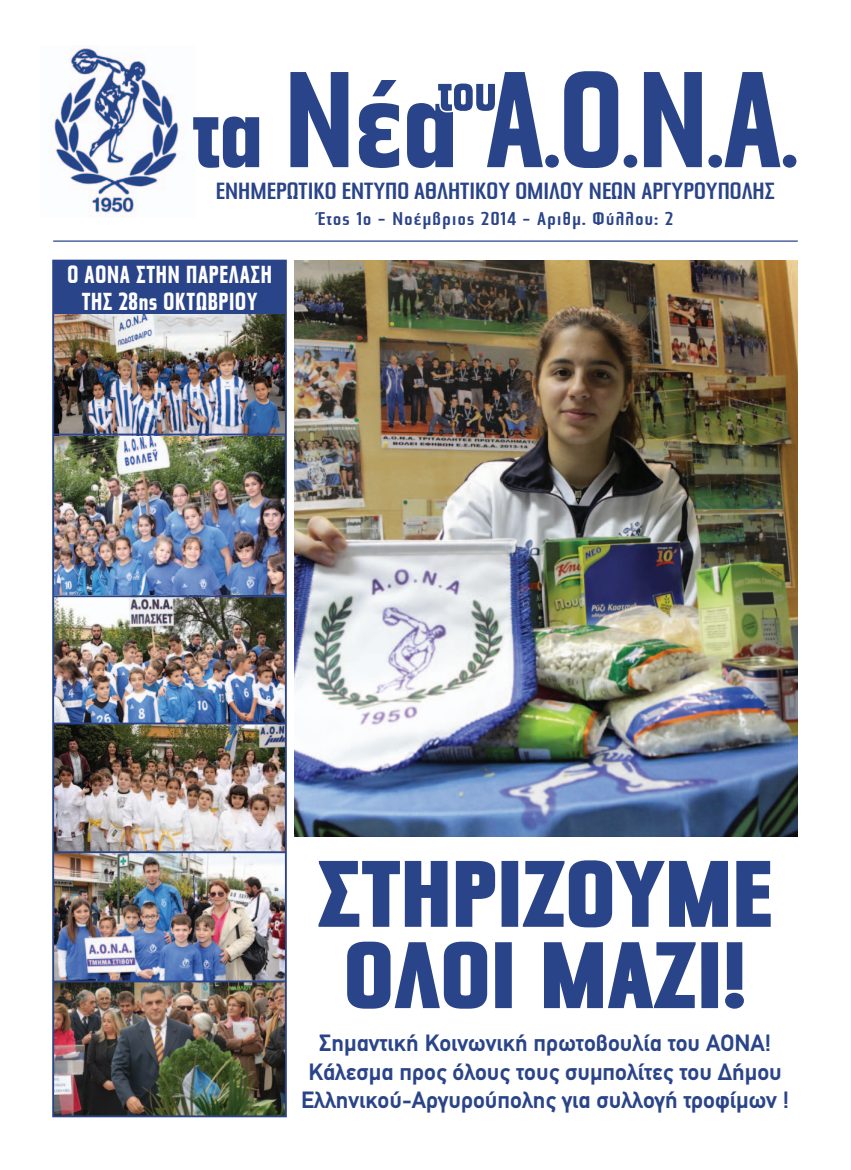
<style>
.page{position:relative;width:851px;height:1170px;background:#fff}
.page>*{position:absolute;margin:0;border:0;box-sizing:border-box;transform-origin:0 0}
.t1{font:700 137.12px "PF Stiele Futura";color:#2a448a;scale:1.05 1}
.t2{font:900 95px/81.2px "PF Stiele Futura";color:#2a448a;scale:1.14 1}
.t3{font:700 57.75px "PF Stiele Futura";color:#2a448a;scale:1.05 1}
.t4{font:700 25px/26.2px "PF Stiele Futura";letter-spacing:.03em;color:#fff;text-align:center}
.t5{font:700 23.75px/28.5px "PF Din Text";color:#2a448a;text-align:center}
.t6{font:500 23.75px "PF Stiele Futura";color:#2a448a;scale:1.15 1}
.t7{font:500 18.75px "PF Stiele Futura";letter-spacing:.06em;color:#2a448a;scale:1.2 1}
.s1{font-size:108.25px}
.s2{font-size:87.5px}
</style>
<div class="page">
<div style="left:53px;top:260px;width:233px;height:56px;background:#2a448a"></div>
<img style="left:54px;top:48px;width:125px;height:165px">
<img style="left:294px;top:260px;width:503px;height:576px">
<hr style="left:53px;top:240px;width:744px;height:2px;background:#2a448a">
<img style="left:55px;top:435px;width:229px;height:679px">
<img style="left:55px;top:314px;width:229px;height:119px">
<div style="left:52px;top:259px;width:235px;height:858px;border:2px solid #2a448a"></div>
<hr style="left:53px;top:433px;width:233px;height:2px;background:#2a448a">
<hr style="left:53px;top:595px;width:233px;height:2px;background:#2a448a">
<hr style="left:53px;top:722px;width:233px;height:2px;background:#2a448a">
<hr style="left:53px;top:851px;width:233px;height:2px;background:#2a448a">
<hr style="left:53px;top:980px;width:233px;height:2px;background:#2a448a">
<h1 class="t1" style="left:193px;top:45px;width:577px"><span class="s1">τα</span> Nέα Α<span class="s2">.</span>Ο<span class="s2">.</span>Ν<span class="s2">.</span>Α<span class="s2">.</span></h1>
<h3 class="t3" style="left:438px;top:59px;width:57px">του</h3>
<p class="t6" style="left:216px;top:178px;width:487px">ΕΝΗΜΕΡΩΤΙΚΟ ΕΝΤΥΠΟ ΑΘΛΗΤΙΚΟΥ ΟΜΙΛΟΥ ΝΕΩΝ ΑΡΓΥΡΟΥΠΟΛΗΣ</p>
<p class="t4" style="left:67px;top:262px;width:206px">O ΑΟΝΑ ΣΤΗΝ ΠΑΡΕΛΑΣΗ<br>ΤΗΣ 28ης ΟΚΤΩΒΡΙΟΥ</p>
<p class="t7" style="left:318px;top:208px;width:297px">Έτος 1ο - Νοέμβριος 2014 - Αριθμ. Φύλλου: 2</p>
<h2 class="t2" style="left:318px;top:854px;width:399px">ΣΤΗΡΙΖΟΥΜΕ<br>ΟΛΟΙ ΜΑΖΙ!</h2>
<p class="t5" style="left:301px;top:1028px;width:489px">Σημαντική Κοινωνική πρωτοβουλία του ΑΟΝΑ!<br>Κάλεσμα προς όλους τους συμπολίτες του Δήμου<br>Ελληνικού-Αργυρούπολης για συλλογή τροφίμων !</p>
</div>
